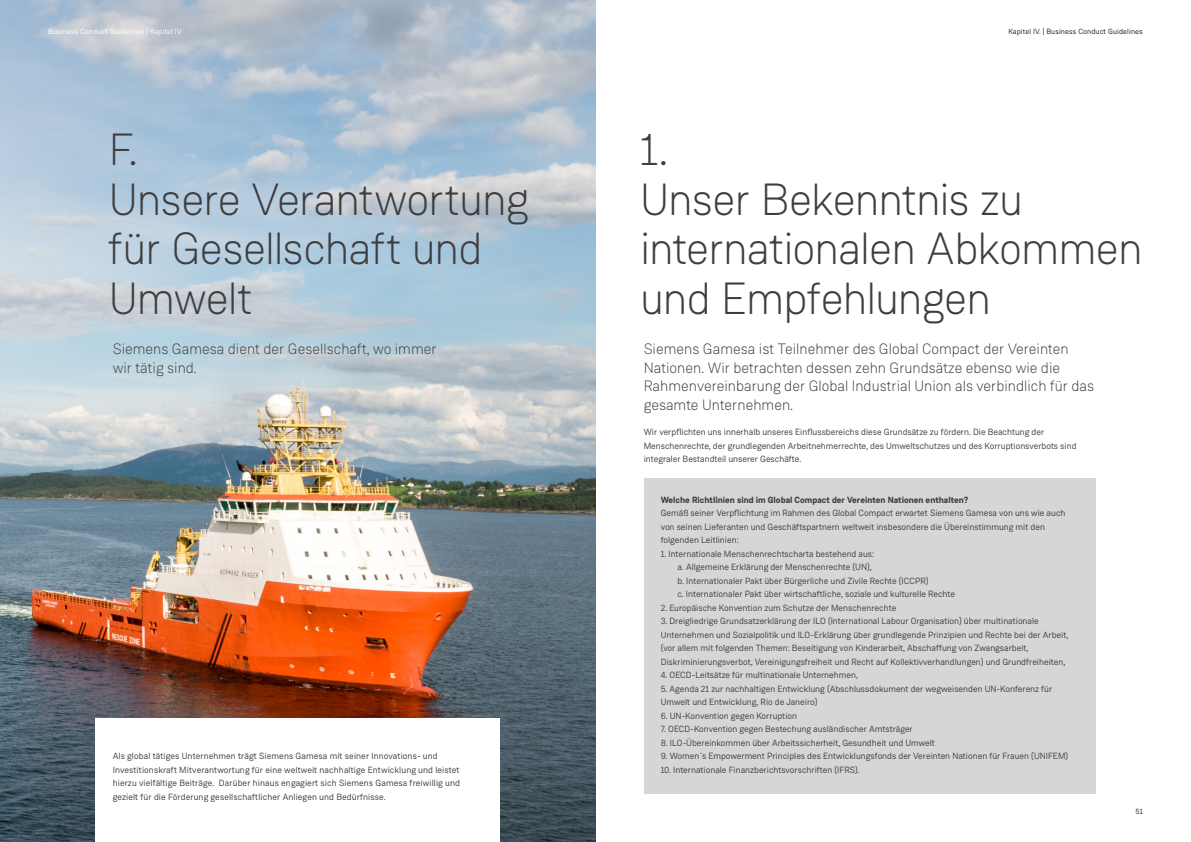
<style>
.page{position:relative;width:1191px;height:842px;background:#fff}
.page>*{position:absolute;margin:0;border:0;box-sizing:border-box;transform-origin:0 0}
.Headline_01_45_49_5{font:300 45px/49.5px "Weissenhof Grotesk";letter-spacing:-.02em;color:#3e3e3f}
.Intro_Subline__insid{font:300 15px/18.5px "Weissenhof Grotesk";color:#3e3e3f}
.Body_copy__9_13_5{font:9px/13.5px "Weissenhof Grotesk";color:#3e3e3f}
.Body_copy__9_13_5-2{font:700 9px "Weissenhof Grotesk";color:#3e3e3f}
._00__Header__footer{font:7.5px "Weissenhof Grotesk";letter-spacing:.015em;color:#231f20}
._00__Header__footer-2{font:7.5px "Weissenhof Grotesk";letter-spacing:.015em;color:#fff}
</style>
<div class="page">
<img style="left:0;top:0;width:595px;height:842px">
<div style="left:643px;top:478px;width:452px;height:316px;background:#d5d6d8"></div>
<div style="left:96px;top:719px;width:404px;height:123px;background:#fff"></div>
<p class="_00__Header__footer-2" style="left:48px;top:27px;width:136px">Business Conduct Guidelines | Kapitel IV.</p>
<p class="_00__Header__footer" style="left:1008px;top:27px;width:136px">Kapitel IV. | Business Conduct Guidelines</p>
<p class="Headline_01_45_49_5" style="left:109px;top:125px;width:421px">F.<br>Unsere Verantwortung für Gesellschaft und<br>Umwelt</p>
<p class="Intro_Subline__insid" style="left:113px;top:340px;width:325px">Siemens Gamesa dient der Gesellschaft, wo immer wir tätig sind.</p>
<p class="Intro_Subline__insid" style="left:643px;top:340px;width:452px">Siemens Gamesa ist Teilnehmer des Global Compact der Vereinten Nationen. Wir betrachten dessen zehn Grundsätze ebenso wie die Rahmenvereinbarung der Global Industrial Union als verbindlich für das gesamte Unternehmen.</p>
<p class="Headline_01_45_49_5" style="left:640px;top:125px;width:504px">1.<br>Unser Bekenntnis zu internationalen Abkommen und Empfehlungen</p>
<p class="Body_copy__9_13_5" style="left:113px;top:749px;width:349px">Als global tätiges Unternehmen trägt Siemens Gamesa mit seiner Innovations- und Investitionskraft Mitverantwortung für eine weltweit nachhaltige Entwicklung und leistet hierzu vielfältige Beiträge. Darüber hinaus engagiert sich Siemens Gamesa freiwillig und gezielt für die Förderung gesellschaftlicher Anliegen und Bedürfnisse.</p>
<p class="Body_copy__9_13_5" style="left:643px;top:425px;width:434px">Wir verpflichten uns innerhalb unseres Einflussbereichs diese Grundsätze zu fördern. Die Beachtung der<br>Menschenrechte, der grundlegenden Arbeitnehmerrechte, des Umweltschutzes und des Korruptionsverbots sind integraler Bestandteil unserer Geschäfte.</p>
<p class="Body_copy__9_13_5-2" style="left:660px;top:494px;width:309px">Welche Richtlinien sind im Global Compact der Vereinten Nationen enthalten?</p>
<p class="Body_copy__9_13_5" style="left:660px;top:506px;width:406px">Gemäß seiner Verpflichtung im Rahmen des Global Compact erwartet Siemens Gamesa von uns wie auch von seinen Lieferanten und Geschäftspartnern weltweit insbesondere die Übereinstimmung mit den folgenden Leitlinien:</p>
<p class="Body_copy__9_13_5" style="left:660px;top:547px;width:215px">1. Internationale Menschenrechtscharta bestehend aus:</p>
<p class="Body_copy__9_13_5" style="left:677px;top:560px;width:196px">a. Allgemeine Erklärung der Menschenrechte (UN),</p>
<p class="Body_copy__9_13_5" style="left:677px;top:574px;width:253px">b. Internationaler Pakt über Bürgerliche und Zivile Rechte (ICCPR)</p>
<p class="Body_copy__9_13_5" style="left:677px;top:587px;width:279px">c. Internationaler Pakt über wirtschaftliche, soziale und kulturelle Rechte</p>
<p class="Body_copy__9_13_5" style="left:660px;top:601px;width:237px">2. Europäische Konvention zum Schutze der Menschenrechte</p>
<p class="Body_copy__9_13_5" style="left:660px;top:614px;width:409px">3. Dreigliedrige Grundsatzerklärung der ILO (International Labour Organisation) über multinationale Unternehmen und Sozialpolitik und ILO-Erklärung über grundlegende Prinzipien und Rechte bei der Arbeit, (vor allem mit folgenden Themen: Beseitigung von Kinderarbeit, Abschaffung von Zwangsarbeit, Diskriminierungsverbot, Vereinigungsfreiheit und Recht auf Kollektivverhandlungen) und Grundfreiheiten,</p>
<p class="Body_copy__9_13_5" style="left:660px;top:668px;width:199px">4. OECD-Leitsätze für multinationale Unternehmen,</p>
<p class="Body_copy__9_13_5" style="left:660px;top:682px;width:393px">5. Agenda 21 zur nachhaltigen Entwicklung (Abschlussdokument der wegweisenden UN-Konferenz für<br>Umwelt und Entwicklung, Rio de Janeiro)</p>
<p class="Body_copy__9_13_5" style="left:660px;top:709px;width:138px">6. UN-Konvention gegen Korruption</p>
<p class="Body_copy__9_13_5" style="left:660px;top:722px;width:254px">7. OECD-Konvention gegen Bestechung ausländischer Amtsträger</p>
<p class="Body_copy__9_13_5" style="left:660px;top:736px;width:276px">8. ILO-Übereinkommen über Arbeitssicherheit, Gesundheit und Umwelt</p>
<p class="Body_copy__9_13_5" style="left:660px;top:749px;width:409px">9. Women´s Empowerment Principles des Entwicklungsfonds der Vereinten Nationen für Frauen (UNIFEM)</p>
<p class="Body_copy__9_13_5" style="left:660px;top:763px;width:201px">10. Internationale Finanzberichtsvorschriften (IFRS).</p>
<p class="_00__Header__footer" style="left:1135px;top:806px;width:9px">51</p>
</div>
